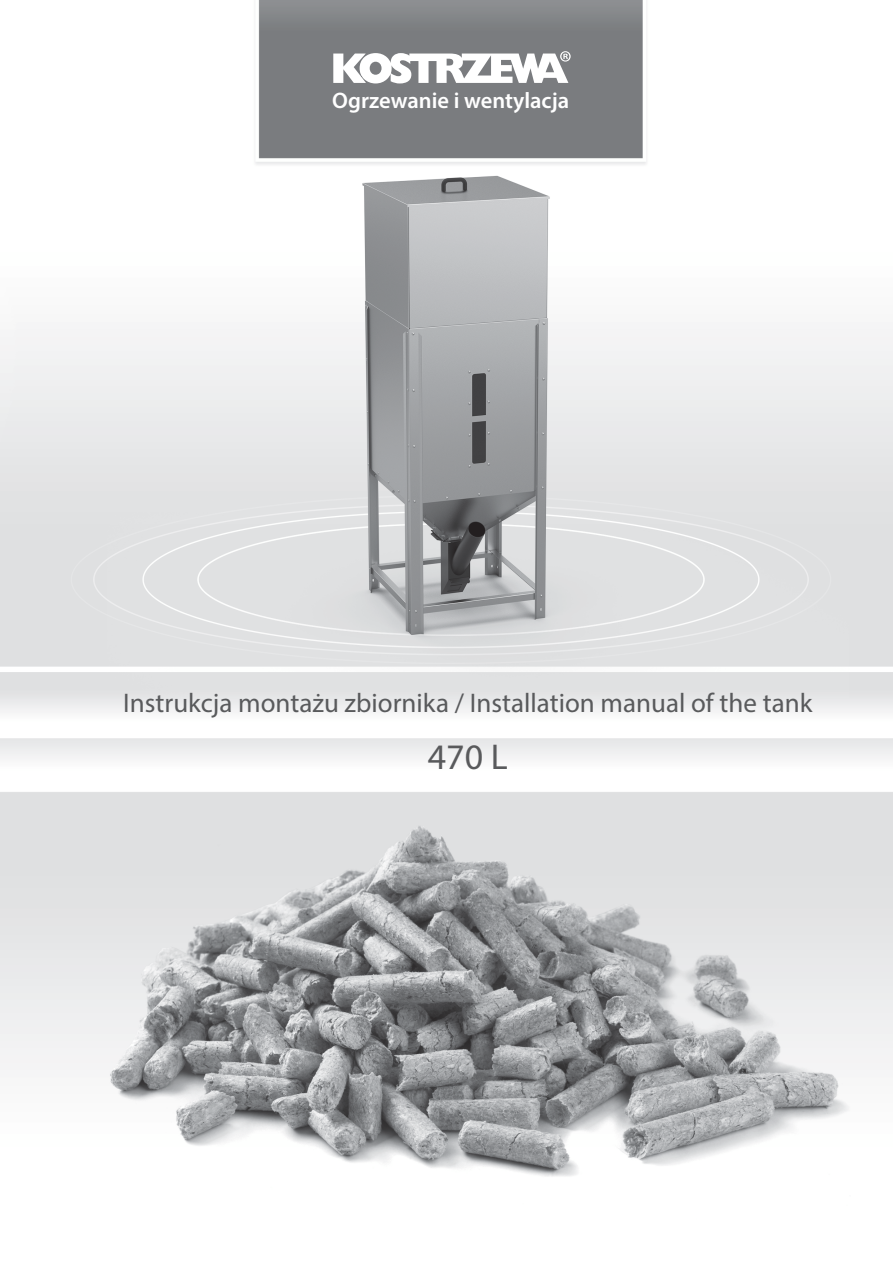
<style>
.page{position:relative;width:893px;height:1263px;background:#fff}
.page>*{position:absolute;margin:0;border:0;box-sizing:border-box;transform-origin:0 0}
.Tekst_ramka_-_biale{font:36px "Myriad Pro";color:#595a5c}
.Tekst_ramka_-_biale-2{font:27px "Myriad Pro";color:#595a5c}
.Tekst_ramka_-_biale-3{font:600 22.5px "Myriad Pro";color:#fff}
</style>
<div class="page">
<img style="left:0;top:0;width:893px;height:1177px">
<svg style="left:333px;top:51px;width:238px;height:32px"></svg>
<p class="Tekst_ramka_-_biale-3" style="left:332px;top:87px;width:238px">Ogrzewanie i wentylacja</p>
<p class="Tekst_ramka_-_biale-2" style="left:123px;top:687px;width:691px">Instrukcja montażu zbiornika / Installation manual of the tank</p>
<p class="Tekst_ramka_-_biale" style="left:428px;top:735px;width:82px">470 L</p>
</div>
